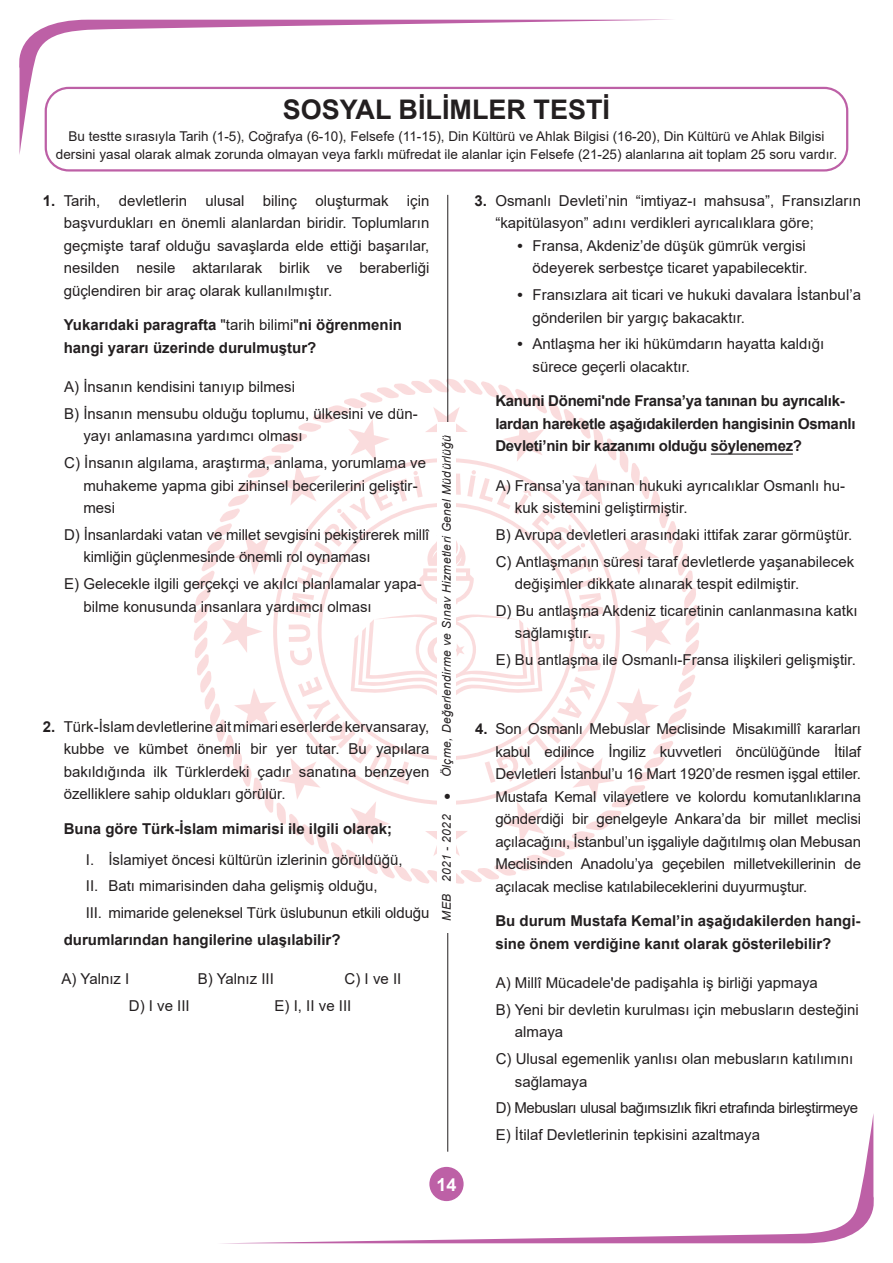
<style>
.page{position:relative;width:893px;height:1263px;background:#fff}
.page>*{position:absolute;margin:0;border:0;box-sizing:border-box;transform-origin:0 0}
.t1{font:700 27px "Arial";color:#231f20}
.t2{font:700 18px "Arial";color:#fff}
.t3{font:15px/22.5px "Arial";color:#231f20}
.t4{font:700 15px/22.5px "Arial";color:#231f20}
.t5{font:700 15px/22.5px "Arial";letter-spacing:-.02em;color:#231f20}
.t6{font:15px/26.7px "Arial";letter-spacing:-.03em;color:#231f20}
.t7{font:13.5px/18px "Arial";color:#231f20;text-align:center}
.t8{font:italic 12px "Arial";letter-spacing:.03em;color:#231f20}
.s1{font-weight:700}
.s2{font-weight:400}
</style>
<div class="page">
<svg style="left:19px;top:20px;width:657px;height:135px"></svg>
<svg style="left:243px;top:1113px;width:631px;height:130px"></svg>
<svg style="left:187px;top:372px;width:519px;height:519px"></svg>
<div style="left:45px;top:87px;width:803px;height:85px;border:2px solid #bd60a6;border-radius:23px"></div>
<hr style="left:447px;top:195px;width:1px;height:957px;background:#231f20">
<div style="left:437px;top:423px;width:19px;height:510px;background:#fff"></div>
<hr style="left:711px;top:453px;width:82px;height:2px;background:#231f20">
<h1 class="t1" style="left:283px;top:90px;width:329px">SOSYAL BİLİMLER TESTİ</h1>
<p class="t7" style="left:56px;top:127px;width:783px">Bu testte sırasıyla Tarih (1-5), Coğrafya (6-10), Felsefe (11-15), Din Kültürü ve Ahlak Bilgisi (16-20), Din Kültürü ve Ahlak Bilgisi dersini yasal olarak almak zorunda olmayan veya farklı müfredat ile alanlar için Felsefe (21-25) alanlarına ait toplam 25 soru vardır.</p>
<p class="t3" style="left:64px;top:189px;width:367px;text-align:justify;text-indent:-21px"><span class="s1">1.</span> Tarih, devletlerin ulusal bilinç oluşturmak için başvurdukları en önemli alanlardan biridir. Toplumların geçmişte taraf olduğu savaşlarda elde ettiği başarılar, nesilden nesile aktarılarak birlik ve beraberliği güçlendiren bir araç olarak kullanılmıştır.</p>
<p class="t4" style="left:64px;top:314px;width:340px">Yukarıdaki paragrafta <span class="s2">"tarih bilimi"</span>ni öğrenmenin hangi yararı üzerinde durulmuştur?</p>
<p class="t3" style="left:64px;top:373px;width:355px;line-height:26.7px">A) İnsanın kendisini tanıyıp bilmesi<br>B) İnsanın mensubu olduğu toplumu, ülkesini ve dün-</p>
<p class="t3" style="left:64px;top:423px;width:363px;line-height:26.7px;text-indent:19px">yayı anlamasına yardımcı olması<br>C) İnsanın algılama, araştırma, anlama, yorumlama ve</p>
<p class="t3" style="left:83px;top:474px;width:336px">muhakeme yapma gibi zihinsel becerilerini geliştir&shy;mesi</p>
<p class="t3" style="left:83px;top:523px;width:348px;text-indent:-19px">D) İnsanlardaki vatan ve millet sevgisini pekiştirerek millî kimliğin güçlenmesinde önemli rol oynaması</p>
<p class="t3" style="left:83px;top:572px;width:340px;text-indent:-19px">E) Gelecekle ilgili gerçekçi ve akılcı planlamalar yapa&shy;bilme konusunda insanlara yardımcı olması</p>
<p class="t3" style="left:495px;top:189px;width:367px;text-indent:-21px"><span class="s1">3.</span> Osmanlı Devleti’nin “imtiyaz-ı mahsusa”, Fransızların “kapitülasyon” adını verdikleri ayrıcalıklara göre;</p>
<p class="t3" style="left:517px;top:234px;width:292px;text-align:right"><span class="s1">•</span> Fransa, Akdeniz’de düşük gümrük vergisi ödeyerek serbestçe ticaret yapabilecektir.</p>
<p class="t3" style="left:532px;top:283px;width:330px;text-indent:-15px"><span class="s1">•</span> Fransızlara ait ticari ve hukuki davalara İstanbul’a gönderilen bir yargıç bakacaktır.</p>
<p class="t3" style="left:532px;top:333px;width:293px;text-indent:-15px"><span class="s1">•</span> Antlaşma her iki hükümdarın hayatta kaldığı sürece geçerli olacaktır.</p>
<p class="t5" style="left:495px;top:390px;width:362px">Kanuni Dönemi'nde Fransa’ya tanınan bu ayrıcalık&shy;lardan hareketle aşağıdakilerden hangisinin Osmanlı<br>Devleti’nin bir kazanımı olduğu söylenemez?</p>
<p class="t3" style="left:515px;top:474px;width:332px;text-indent:-19px">A) Fransa’ya tanınan hukuki ayrıcalıklar Osmanlı hu&shy;kuk sistemini geliştirmiştir.</p>
<p class="t3" style="left:496px;top:521px;width:360px;line-height:26.7px">B) Avrupa devletleri arasındaki ittifak zarar görmüştür.<br>C) Antlaşmanın süresi taraf devletlerde yaşanabilecek</p>
<p class="t3" style="left:496px;top:570px;width:363px;line-height:26.7px;text-indent:19px">değişimler dikkate alınarak tespit edilmiştir.<br>D) Bu antlaşma Akdeniz ticaretinin canlanmasına katkı</p>
<p class="t3" style="left:496px;top:620px;width:362px;line-height:26.7px;text-indent:19px">sağlamıştır.<br>E) Bu antlaşma ile Osmanlı-Fransa ilişkileri gelişmiştir.</p>
<p class="t8" style="left:439px;top:800px;width:366px;rotate:-90deg">● Ölçme, Değerlendirme ve Sınav Hizmetleri Genel Müdürlüğü</p>
<p class="t3" style="left:64px;top:715px;width:367px;text-align:justify;text-indent:-21px"><span class="s1">2.</span> Türk-İslam devletlerine ait mimari eserlerde kervansaray, kubbe ve kümbet önemli bir yer tutar. Bu yapılara bakıldığında ilk Türklerdeki çadır sanatına benzeyen özelliklere sahip oldukları görülür.</p>
<p class="t4" style="left:64px;top:817px;width:330px">Buna göre Türk-İslam mimarisi ile ilgili olarak;</p>
<p class="t3" style="left:86px;top:846px;width:345px;line-height:26.7px">I. İslamiyet öncesi kültürün izlerinin görüldüğü,<br>II. Batı mimarisinden daha gelişmiş olduğu,<br>III. mimaride geleneksel Türk üslubunun etkili olduğu</p>
<p class="t4" style="left:64px;top:928px;width:278px">durumlarından hangilerine ulaşılabilir?</p>
<p class="t3" style="left:62px;top:968px;width:69px">A) Yalnız I</p>
<p class="t3" style="left:198px;top:968px;width:78px">B) Yalnız III</p>
<p class="t3" style="left:345px;top:968px;width:58px">C) I ve II</p>
<p class="t3" style="left:129px;top:994px;width:62px">D) I ve III</p>
<p class="t3" style="left:275px;top:994px;width:78px">E) I, II ve III</p>
<p class="t3" style="left:495px;top:718px;width:367px;text-align:justify;text-indent:-20px"><span class="s1">4.</span> Son Osmanlı Mebuslar Meclisinde Misakımillî kararları kabul edilince İngiliz kuvvetleri öncülüğünde İtilaf Devletleri İstanbul’u 16 Mart 1920’de resmen işgal ettiler.<br>Mustafa Kemal vilayetlere ve kolordu komutanlıklarına gönderdiği bir genelgeyle Ankara’da bir millet meclisi açılacağını, İstanbul’un işgaliyle dağıtılmış olan Mebusan Meclisinden Anadolu’ya geçebilen milletvekillerinin de açılacak meclise katılabileceklerini duyurmuştur.</p>
<p class="t4" style="left:495px;top:910px;width:367px">Bu durum Mustafa Kemal’in aşağıdakilerden hangi&shy;sine önem verdiğine kanıt olarak gösterilebilir?</p>
<p class="t3" style="left:496px;top:969px;width:364px;line-height:26.7px">A) Millî Mücadele'de padişahla iş birliği yapmaya<br>B) Yeni bir devletin kurulması için mebusların desteğini</p>
<p class="t3" style="left:496px;top:1019px;width:359px;line-height:26.7px;text-indent:19px">almaya<br>C) Ulusal egemenlik yanlısı olan mebusların katılımını</p>
<p class="t6" style="left:496px;top:1068px;width:364px;text-indent:19px">sağlamaya<br>D) Mebusları ulusal bağımsızlık fikri etrafında birleştirmeye<br>E) İtilaf Devletlerinin tepkisini azaltmaya</p>
<p class="t8" style="left:439px;top:921px;width:107px;rotate:-90deg">MEB 2021 - 2022</p>
<p class="t2" style="left:436px;top:1171px;width:22px">14</p>
</div>
